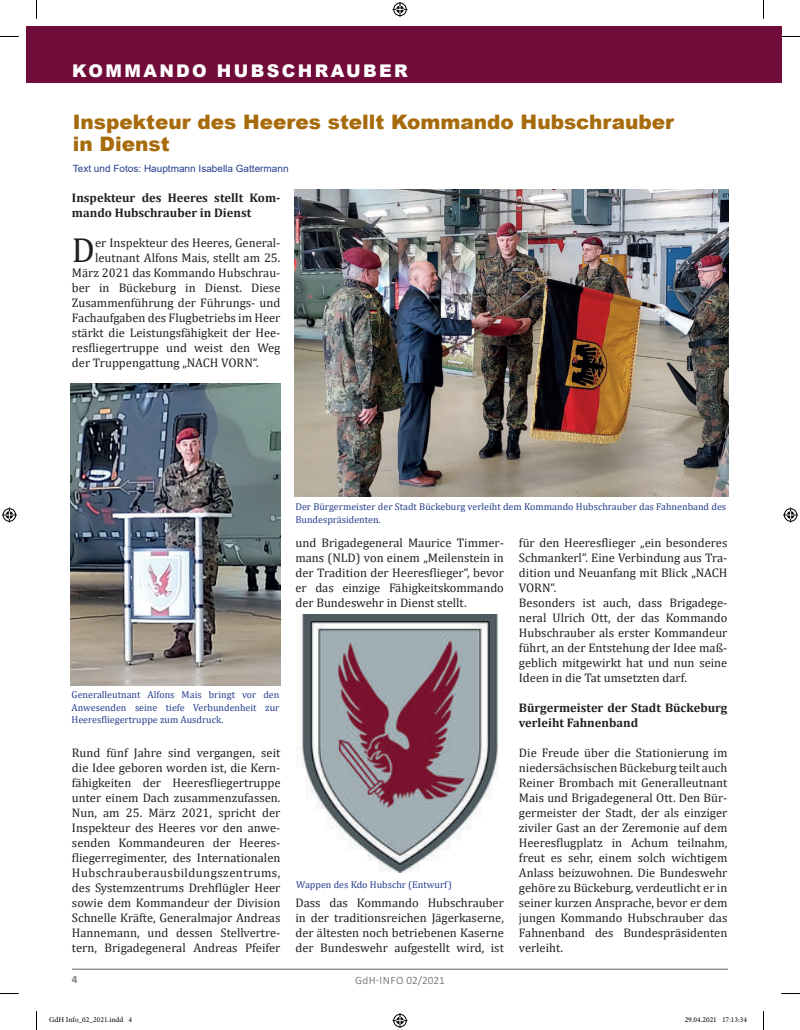
<style>
.page{position:relative;width:800px;height:1030px;background:#fff}
.page>*{position:absolute;margin:0;border:0;box-sizing:border-box;transform-origin:0 0}
.t1{font:35px "Cambria";color:#231f20}
.t2{font:900 20px/22.5px "Arial";color:#a76b0b}
.t3{font:900 17.5px "Arial";letter-spacing:.135em;color:#fff}
.t4{font:12.5px/15px "Cambria";color:#231f20;text-align:justify}
.t5{font:700 12.5px/15px "Cambria";color:#231f20}
.t6{font:11.25px "Calibri";letter-spacing:.02em;color:#808285}
.t7{font:700 11.25px "Calibri";color:#808285}
.t8{font:10px/12.5px "Cambria";color:#253f8e;text-align:justify}
.t9{font:10px "Arial";color:#253f8e}
.t10{font:7.5px "Minion Pro";color:#000}
</style>
<div class="page">
<hr style="left:72px;top:968px;width:655px;height:1px;background:#636366">
<div style="left:26px;top:26px;width:755px;height:57px;background:#710b3a"></div>
<img style="left:70px;top:384px;width:210px;height:301px">
<img style="left:294px;top:190px;width:433px;height:306px">
<img style="left:296px;top:614px;width:202px;height:258px">
<svg style="left:0;top:36px;width:19px;height:1px"></svg>
<svg style="left:781px;top:36px;width:18px;height:1px"></svg>
<svg style="left:0;top:993px;width:19px;height:1px"></svg>
<svg style="left:781px;top:993px;width:18px;height:1px"></svg>
<svg style="left:36px;top:0;width:1px;height:19px"></svg>
<svg style="left:36px;top:1011px;width:1px;height:19px"></svg>
<svg style="left:763px;top:0;width:1px;height:19px"></svg>
<svg style="left:763px;top:1011px;width:1px;height:19px"></svg>
<svg style="left:392px;top:2px;width:15px;height:15px"></svg>
<svg style="left:392px;top:1013px;width:15px;height:15px"></svg>
<svg style="left:2px;top:507px;width:15px;height:15px"></svg>
<svg style="left:783px;top:507px;width:14px;height:15px"></svg>
<h3 class="t3" style="left:72px;top:65px;width:337px">KOMMANDO HUBSCHRAUBER</h3>
<h2 class="t2" style="left:73px;top:112px;width:602px">Inspekteur des Heeres stellt Kommando Hubschrauber in Dienst</h2>
<p class="t9" style="left:73px;top:161px;width:217px">Text und Fotos: Hauptmann Isabella Gattermann</p>
<p class="t5" style="left:72px;top:191px;width:210px">Inspekteur des Heeres stellt Kom&shy;mando Hubschrauber in Dienst</p>
<h1 class="t1" style="left:72px;top:233px;width:25px">D</h1>
<p class="t4" style="left:95px;top:235px;width:187px">er Inspekteur des Heeres, General-</p>
<p class="t4" style="left:95px;top:250px;width:187px">leutnant Alfons Mais, stellt am 25.</p>
<p class="t4" style="left:72px;top:265px;width:210px">März 2021 das Kommando Hubschrau-</p>
<p class="t4" style="left:72px;top:280px;width:210px">ber in Bückeburg in Dienst. Diese</p>
<p class="t4" style="left:72px;top:295px;width:210px">Zusammenführung der Führungs- und</p>
<p class="t4" style="left:72px;top:310px;width:210px">Fachaufgaben des Flugbetriebs im Heer</p>
<p class="t4" style="left:72px;top:325px;width:210px">stärkt die Leistungsfähigkeit der Hee-</p>
<p class="t4" style="left:72px;top:340px;width:210px">resfliegertruppe und weist den Weg</p>
<p class="t4" style="left:72px;top:355px;width:188px">der Truppengattung „NACH VORN“.</p>
<p class="t8" style="left:72px;top:689px;width:209px">Generalleutnant Alfons Mais bringt vor den Anwesenden seine tiefe Verbundenheit zur Heeresfliegertruppe zum Ausdruck.</p>
<p class="t4" style="left:72px;top:745px;width:210px">Rund fünf Jahre sind vergangen, seit die Idee geboren worden ist, die Kern&shy;fähigkeiten der Heeresfliegertruppe unter einem Dach zusammenzufassen.<br>Nun, am 25. März 2021, spricht der Inspekteur des Heeres vor den anwe&shy;senden Kommandeuren der Heeres&shy;fliegerregimenter, des Internationalen Hubschrauberausbildungszentrums, des Systemzentrums Drehflügler Heer sowie dem Kommandeur der Division Schnelle Kräfte, Generalmajor Andreas Hannemann, und dessen Stellvertre&shy;tern, Brigadegeneral Andreas Pfeifer</p>
<p class="t8" style="left:295px;top:501px;width:432px">Der Bürgermeister der Stadt Bückeburg verleiht dem Kommando Hubschrauber das Fahnenband des<br>Bundespräsidenten.</p>
<p class="t4" style="left:295px;top:535px;width:210px">und Brigadegeneral Maurice Timmer&shy;mans (NLD) von einem „Meilenstein in der Tradition der Heeresflieger“, bevor er das einzige Fähigkeitskommando der Bundeswehr in Dienst stellt.</p>
<p class="t8" style="left:296px;top:878px;width:157px">Wappen des Kdo Hubschr (Entwurf)</p>
<p class="t4" style="left:295px;top:895px;width:210px">Dass das Kommando Hubschrauber in der traditionsreichen Jägerkaserne, der ältesten noch betriebenen Kaserne der Bundeswehr aufgestellt wird, ist</p>
<p class="t4" style="left:518px;top:535px;width:210px;text-align:left">für den Heeresflieger „ein besonderes Schmankerl“. Eine Verbindung aus Tra&shy;dition und Neuanfang mit Blick „NACH VORN“.<br>Besonders ist auch, dass Brigadege&shy;neral Ulrich Ott, der das Kommando Hubschrauber als erster Kommandeur führt, an der Entstehung der Idee maß&shy;geblich mitgewirkt hat und nun seine Ideen in die Tat umsetzten darf.</p>
<p class="t5" style="left:518px;top:701px;width:210px">Bürgermeister der Stadt Bückeburg verleiht Fahnenband</p>
<p class="t4" style="left:518px;top:745px;width:210px">Die Freude über die Stationierung im niedersächsischen Bückeburg teilt auch Reiner Brombach mit Generalleutnant Mais und Brigadegeneral Ott. Den Bür&shy;germeister der Stadt, der als einziger ziviler Gast an der Zeremonie auf dem Heeresflugplatz in Achum teilnahm, freut es sehr, einem solch wichtigem Anlass beizuwohnen. Die Bundeswehr gehöre zu Bückeburg, verdeutlicht er in seiner kurzen Ansprache, bevor er dem jungen Kommando Hubschrauber das Fahnenband des Bundespräsidenten verleiht.</p>
<p class="t7" style="left:72px;top:975px;width:7px">4</p>
<p class="t6" style="left:355px;top:973px;width:91px">GdH-INFO 02/2021</p>
<p class="t10" style="left:49px;top:1017px;width:85px">GdH Info_02_2021.indd 4</p>
<p class="t10" style="left:684px;top:1017px;width:64px">29.04.2021 17:13:34</p>
</div>
